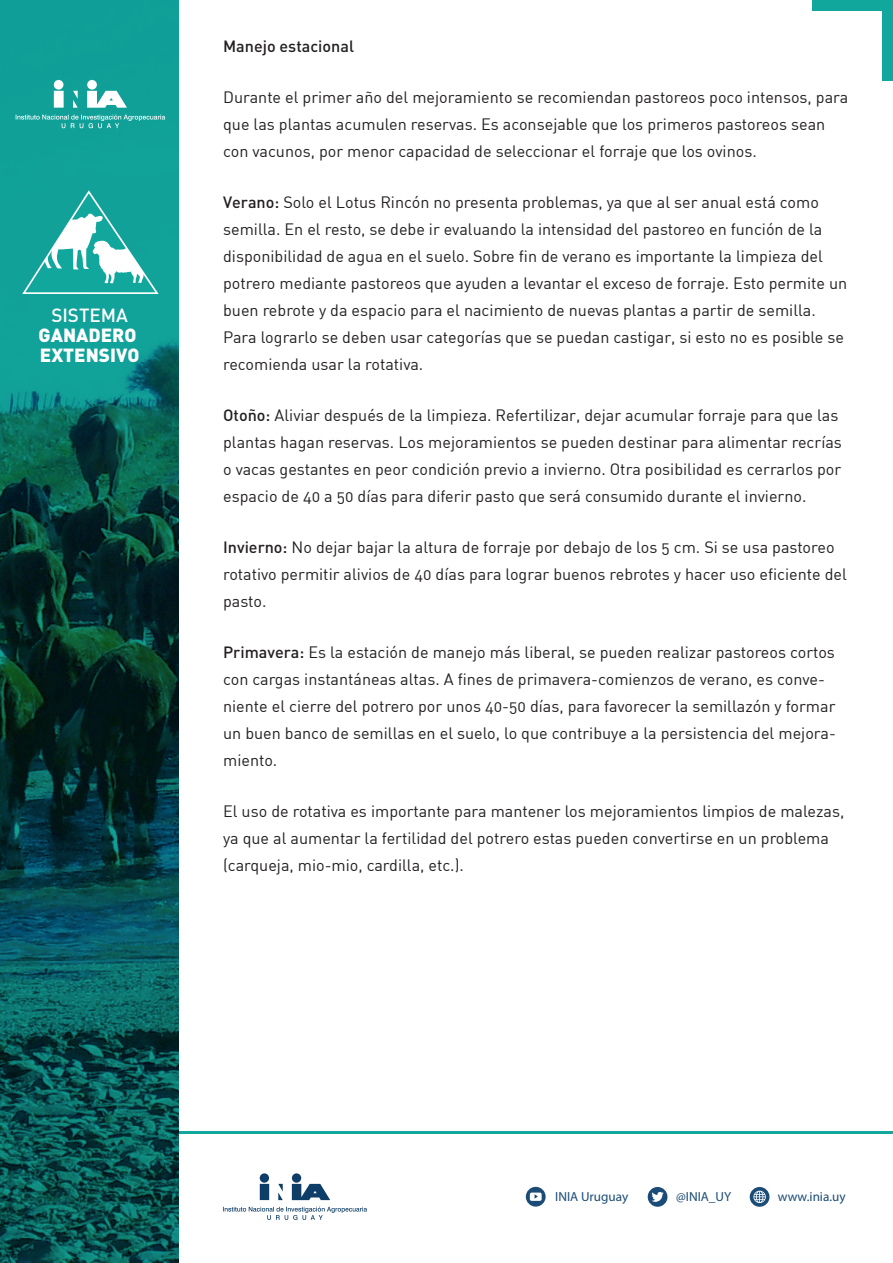
<style>
.page{position:relative;width:893px;height:1263px;background:#fff}
.page>*{position:absolute;margin:0;border:0;box-sizing:border-box;transform-origin:0 0}
.t1{font:900 18.75px/20.1px "DIN";color:#fff}
.t2{font:500 18.75px "DIN";color:#fff}
.t3{font:16.2px/27px "DIN Regular Alternate";color:#231f20}
.t4{font:500 16.2px "DIN";color:#231f20}
.t5{font:13.2px "Myriad Pro";color:#1b4c77}
.s1{font-family:"DIN";font-weight:500}
</style>
<div class="page">
<svg style="left:0;top:0;width:179px;height:1263px;background:#095a57"></svg>
<svg style="left:21px;top:189px;width:139px;height:106px"></svg>
<hr style="left:179px;top:1131px;width:714px;height:2px;background:#12a79d">
<svg style="left:260px;top:1173px;width:70px;height:27px"></svg>
<svg style="left:223px;top:1206px;width:144px;height:14px"></svg>
<div style="left:526px;top:1187px;width:20px;height:19px;background:#1b4c77;border-radius:50%"></div>
<svg style="left:530px;top:1192px;width:12px;height:9px"></svg>
<div style="left:648px;top:1187px;width:19px;height:20px;background:#1b4c77;border-radius:50%"></div>
<div style="left:750px;top:1187px;width:19px;height:20px;background:#1b4c77;border-radius:50%"></div>
<svg style="left:651px;top:1192px;width:13px;height:10px"></svg>
<svg style="left:753px;top:1191px;width:13px;height:12px"></svg>
<div style="left:813px;top:0;width:80px;height:11px;background:#12a79d"></div>
<div style="left:882px;top:0;width:11px;height:80px;background:#12a79d"></div>
<svg style="left:54px;top:80px;width:73px;height:28px"></svg>
<svg style="left:16px;top:114px;width:149px;height:14px;background:#35aea7"></svg>
<p class="t2" style="left:51px;top:303px;width:78px">SISTEMA</p>
<p class="t1" style="left:39px;top:324px;width:102px">GANADERO<br>EXTENSIVO</p>
<p class="t4" style="left:223px;top:35px;width:132px">Manejo estacional</p>
<p class="t3" style="left:223px;top:83px;width:627px">Durante el primer año del mejoramiento se recomiendan pastoreos poco intensos, para que las plantas acumulen reservas. Es aconsejable que los primeros pastoreos sean con vacunos, por menor capacidad de seleccionar el forraje que los ovinos.</p>
<p class="t3" style="left:223px;top:188px;width:626px"><span class="s1">Verano:</span> Solo el Lotus Rincón no presenta problemas, ya que al ser anual está como semilla. En el resto, se debe ir evaluando la intensidad del pastoreo en función de la disponibilidad de agua en el suelo. Sobre fin de verano es importante la limpieza del potrero mediante pastoreos que ayuden a levantar el exceso de forraje. Esto permite un buen rebrote y da espacio para el nacimiento de nuevas plantas a partir de semilla.<br>Para lograrlo se deben usar categorías que se puedan castigar, si esto no es posible se recomienda usar la rotativa.</p>
<p class="t3" style="left:223px;top:401px;width:620px"><span class="s1">Otoño:</span> Aliviar después de la limpieza. Refertilizar, dejar acumular forraje para que las plantas hagan reservas. Los mejoramientos se pueden destinar para alimentar recrías o vacas gestantes en peor condición previo a invierno. Otra posibilidad es cerrarlos por espacio de 40 a 50 días para diferir pasto que será consumido durante el invierno.</p>
<p class="t3" style="left:223px;top:533px;width:625px"><span class="s1">Invierno:</span> No dejar bajar la altura de forraje por debajo de los 5 cm. Si se usa pastoreo rotativo permitir alivios de 40 días para lograr buenos rebrotes y hacer uso eficiente del pasto.</p>
<p class="t3" style="left:223px;top:638px;width:614px"><span class="s1">Primavera:</span> Es la estación de manejo más liberal, se pueden realizar pastoreos cortos con cargas instantáneas altas. A fines de primavera-comienzos de verano, es conve&shy;niente el cierre del potrero por unos 40-50 días, para favorecer la semillazón y formar un buen banco de semillas en el suelo, lo que contribuye a la persistencia del mejora&shy;miento.</p>
<p class="t3" style="left:223px;top:797px;width:623px">El uso de rotativa es importante para mantener los mejoramientos limpios de malezas, ya que al aumentar la fertilidad del potrero estas pueden convertirse en un problema (carqueja, mio-mio, cardilla, etc.).</p>
<p class="t5" style="left:555px;top:1189px;width:75px">INIA Uruguay</p>
<p class="t5" style="left:676px;top:1189px;width:57px">@INIA_UY</p>
<p class="t5" style="left:778px;top:1189px;width:69px">www.inia.uy</p>
</div>
